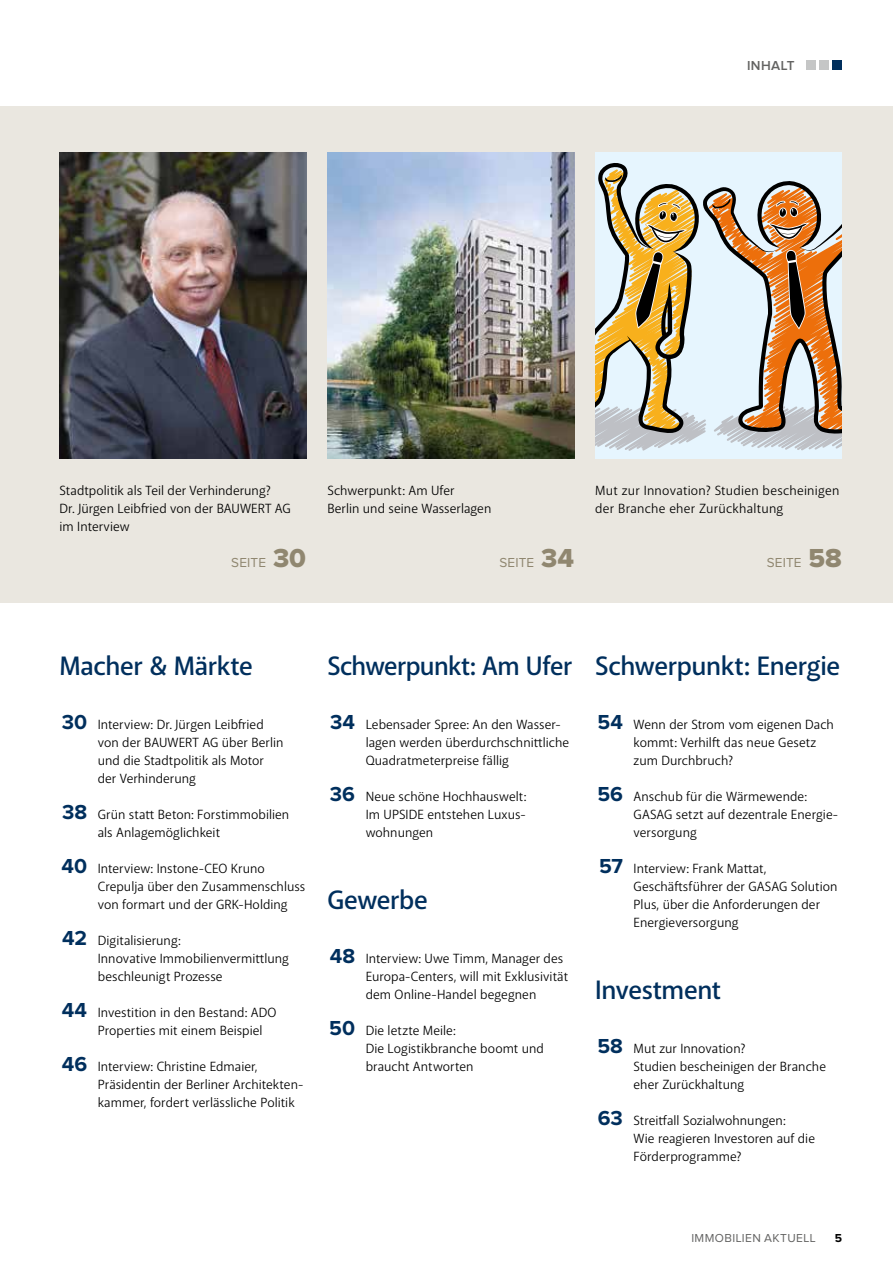
<style>
.page{position:relative;width:893px;height:1263px;background:#fff}
.page>*{position:absolute;margin:0;border:0;box-sizing:border-box;transform-origin:0 0}
.t1{font:600 27px "Akagi Pro";letter-spacing:-.015em;color:#002f5d}
.t2{font:13.5px/18px "Akagi Pro";letter-spacing:.005em;color:#000}
.t3{font:13.5px "Proxima Nova";letter-spacing:.015em;color:#908770}
.t4{font:600 13.5px "Proxima Nova";letter-spacing:.03em;color:#636362}
.t5{font:12px "Proxima Nova";letter-spacing:.035em;color:#636362}
.t6{font:700 12px "Proxima Nova";color:#000}
.s1{font-family:"Proxima Nova Extrabld";font-size:27px}
.s2{font-family:"Proxima Nova";font-weight:700;font-size:21px;color:#002f5d}
</style>
<div class="page">
<div style="left:806px;top:61px;width:9px;height:9px;background:#c5c6c6"></div>
<div style="left:819px;top:61px;width:10px;height:9px;background:#c5c6c6"></div>
<div style="left:832px;top:61px;width:10px;height:9px;background:#002f5d"></div>
<div style="left:0;top:106px;width:893px;height:497px;background:#eae7e0"></div>
<img style="left:60px;top:153px;width:246px;height:306px">
<img style="left:327px;top:153px;width:247px;height:306px">
<div style="left:595px;top:153px;width:247px;height:306px;background:#e6f5fe"></div>
<svg style="left:595px;top:163px;width:247px;height:288px"></svg>
<p class="t4" style="left:747px;top:59px;width:49px">INHALT</p>
<p class="t2" style="left:327px;top:481px;width:165px">Schwerpunkt: Am Ufer<br>Berlin und seine Wasserlagen</p>
<p class="t2" style="left:60px;top:481px;width:233px">Stadtpolitik als Teil der Verhinderung?<br>Dr. Jürgen Leibfried von der BAUWERT AG im Interview</p>
<p class="t3" style="left:231px;top:556px;width:76px">SEITE <span class="s1">30</span></p>
<p class="t3" style="left:767px;top:556px;width:77px">SEITE <span class="s1">58</span></p>
<p class="t2" style="left:595px;top:481px;width:246px">Mut zur Innovation? Studien bescheinigen der Branche eher Zurückhaltung</p>
<p class="t3" style="left:499px;top:556px;width:76px">SEITE <span class="s1">34</span></p>
<h1 class="t1" style="left:60px;top:649px;width:195px">Macher &amp; Märkte</h1>
<p class="t2" style="left:98px;top:715px;width:187px;text-indent:-36px"><span class="s2">30</span> Interview: Dr. Jürgen Leibfried von der BAUWERT AG über Berlin und die Stadtpolitik als Motor der Verhinderung</p>
<p class="t2" style="left:98px;top:805px;width:193px;text-indent:-36px"><span class="s2">38</span> Grün statt Beton: Forstimmobilien als Anlagemöglichkeit</p>
<p class="t2" style="left:98px;top:859px;width:209px;text-indent:-36px"><span class="s2">40</span> Interview: Instone-CEO Kruno<br>Crepulja über den Zusammenschluss von formart und der GRK-Holding</p>
<p class="t2" style="left:98px;top:931px;width:193px;text-indent:-36px"><span class="s2">42</span> Digitalisierung:<br>Innovative Immobilienvermittlung beschleunigt Prozesse</p>
<p class="t2" style="left:98px;top:1003px;width:180px;text-indent:-36px"><span class="s2">44</span> Investition in den Bestand: ADO<br>Properties mit einem Beispiel</p>
<p class="t2" style="left:98px;top:1057px;width:207px;text-indent:-36px"><span class="s2">46</span> Interview: Christine Edmaier,<br>Präsidentin der Berliner Architekten&shy;kammer, fordert verlässliche Politik</p>
<h1 class="t1" style="left:327px;top:649px;width:247px">Schwerpunkt: Am Ufer</h1>
<p class="t2" style="left:366px;top:715px;width:205px;text-indent:-35px"><span class="s2">34</span> Lebensader Spree: An den Wasser&shy;lagen werden überdurchschnittliche<br>Quadratmeterpreise fällig</p>
<p class="t2" style="left:366px;top:787px;width:162px;text-align:justify;text-indent:-36px"><span class="s2">36</span> Neue schöne Hochhauswelt:<br>Im UPSIDE entstehen Luxus&shy;wohnungen</p>
<h1 class="t1" style="left:327px;top:883px;width:102px">Gewerbe</h1>
<p class="t2" style="left:366px;top:949px;width:204px;text-indent:-36px"><span class="s2">48</span> Interview: Uwe Timm, Manager des<br>Europa-Centers, will mit Exklusivität dem Online-Handel begegnen</p>
<p class="t2" style="left:366px;top:1021px;width:180px;text-indent:-36px"><span class="s2">50</span> Die letzte Meile:<br>Die Logistikbranche boomt und braucht Antworten</p>
<h1 class="t1" style="left:595px;top:649px;width:246px">Schwerpunkt: Energie</h1>
<p class="t2" style="left:634px;top:715px;width:202px;text-indent:-36px"><span class="s2">54</span> Wenn der Strom vom eigenen Dach kommt: Verhilft das neue Gesetz zum Durchbruch?</p>
<p class="t2" style="left:634px;top:787px;width:206px;text-indent:-36px"><span class="s2">56</span> Anschub für die Wärmewende:<br>GASAG setzt auf dezentrale Energie&shy;versorgung</p>
<p class="t2" style="left:634px;top:859px;width:205px;text-indent:-34px"><span class="s2">57</span> Interview: Frank Mattat,<br>Geschäftsführer der GASAG Solution<br>Plus, über die Anforderungen der<br>Energieversorgung</p>
<h1 class="t1" style="left:595px;top:973px;width:127px">Investment</h1>
<p class="t2" style="left:634px;top:1039px;width:194px;text-indent:-36px"><span class="s2">58</span> Mut zur Innovation?<br>Studien bescheinigen der Branche eher Zurückhaltung</p>
<p class="t2" style="left:634px;top:1111px;width:183px;text-indent:-36px"><span class="s2">63</span> Streitfall Sozialwohnungen:<br>Wie reagieren Investoren auf die<br>Förderprogramme?</p>
<p class="t5" style="left:691px;top:1233px;width:126px">IMMOBILIEN AKTUELL</p>
<p class="t6" style="left:835px;top:1233px;width:9px">5</p>
</div>
